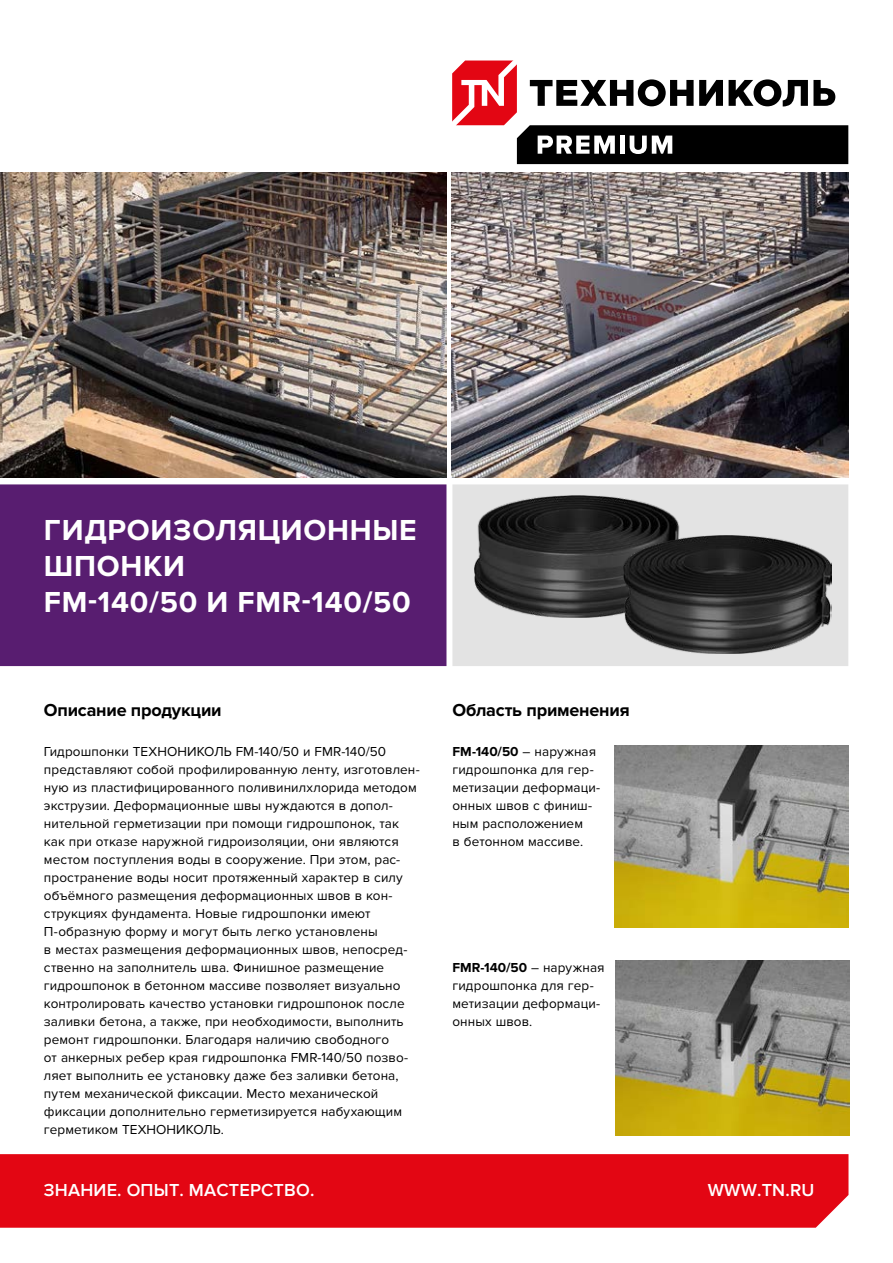
<style>
.page{position:relative;width:893px;height:1263px;background:#fff}
.page>*{position:absolute;margin:0;border:0;box-sizing:border-box;transform-origin:0 0}
.t1{font:700 30px/36px "Proxima Nova";letter-spacing:.025em;color:#fff}
.t2{font:700 18px "Proxima Nova";letter-spacing:-.01em;color:#000}
.t3{font:600 18px "Proxima Nova";letter-spacing:.01em;color:#fff}
.t4{font:13.5px/18px "Proxima Nova";letter-spacing:.005em;color:#000}
.s1{font-weight:700}
</style>
<div class="page">
<div style="left:0;top:1154px;width:848px;height:74px;background:#e30613"></div>
<div style="left:0;top:484px;width:446px;height:182px;background:#581d70"></div>
<div style="left:452px;top:484px;width:396px;height:182px;background:#e3e3e3"></div>
<img style="left:0;top:172px;width:446px;height:306px">
<img style="left:475px;top:495px;width:205px;height:122px">
<img style="left:624px;top:536px;width:207px;height:117px">
<svg style="left:452px;top:61px;width:396px;height:103px"></svg>
<img style="left:452px;top:172px;width:396px;height:306px">
<img style="left:614px;top:745px;width:234px;height:182px">
<img style="left:615px;top:960px;width:234px;height:175px">
<h1 class="t1" style="left:44px;top:513px;width:374px">ГИДРОИЗОЛЯЦИОННЫЕ<br>ШПОНКИ<br>FM-140/50 И FMR-140/50</h1>
<h2 class="t2" style="left:44px;top:700px;width:179px">Описание продукции</h2>
<p class="t4" style="left:44px;top:743px;width:377px">Гидрошпонки ТЕХНОНИКОЛЬ FM-140/50 и FMR-140/50 представляют собой профилированную ленту, изготовлен&shy;ную из пластифицированного поливинилхлорида методом экструзии. Деформационные швы нуждаются в допол&shy;нительной герметизации при помощи гидрошпонок, так как при отказе наружной гидроизоляции, они являются местом поступления воды в сооружение. При этом, рас&shy;пространение воды носит протяженный характер в силу объёмного размещения деформационных швов в кон&shy;струкциях фундамента. Новые гидрошпонки имеют П-образную форму и могут быть легко установлены<br>в местах размещения деформационных швов, непосред&shy;ственно на заполнитель шва. Финишное размещение гидрошпонок в бетонном массиве позволяет визуально контролировать качество установки гидрошпонок после заливки бетона, а также, при необходимости, выполнить ремонт гидрошпонки. Благодаря наличию свободного<br>от анкерных ребер края гидрошпонка FMR-140/50 позво&shy;ляет выполнить ее установку даже без заливки бетона, путем механической фиксации. Место механической фиксации дополнительно герметизируется набухающим герметиком ТЕХНОНИКОЛЬ.</p>
<h2 class="t2" style="left:452px;top:700px;width:179px">Область применения</h2>
<p class="t4" style="left:452px;top:743px;width:149px"><span class="s1">FM-140/50</span> – наружная гидрошпонка для гер&shy;метизации деформаци&shy;онных швов с финиш&shy;ным расположением<br>в бетонном массиве.</p>
<p class="t4" style="left:452px;top:959px;width:154px"><span class="s1">FMR-140/50</span> – наружная гидрошпонка для гер&shy;метизации деформаци&shy;онных швов.</p>
<h2 class="t3" style="left:44px;top:1179px;width:272px">ЗНАНИЕ. ОПЫТ. МАСТЕРСТВО.</h2>
<h2 class="t3" style="left:708px;top:1179px;width:108px">WWW.TN.RU</h2>
</div>
